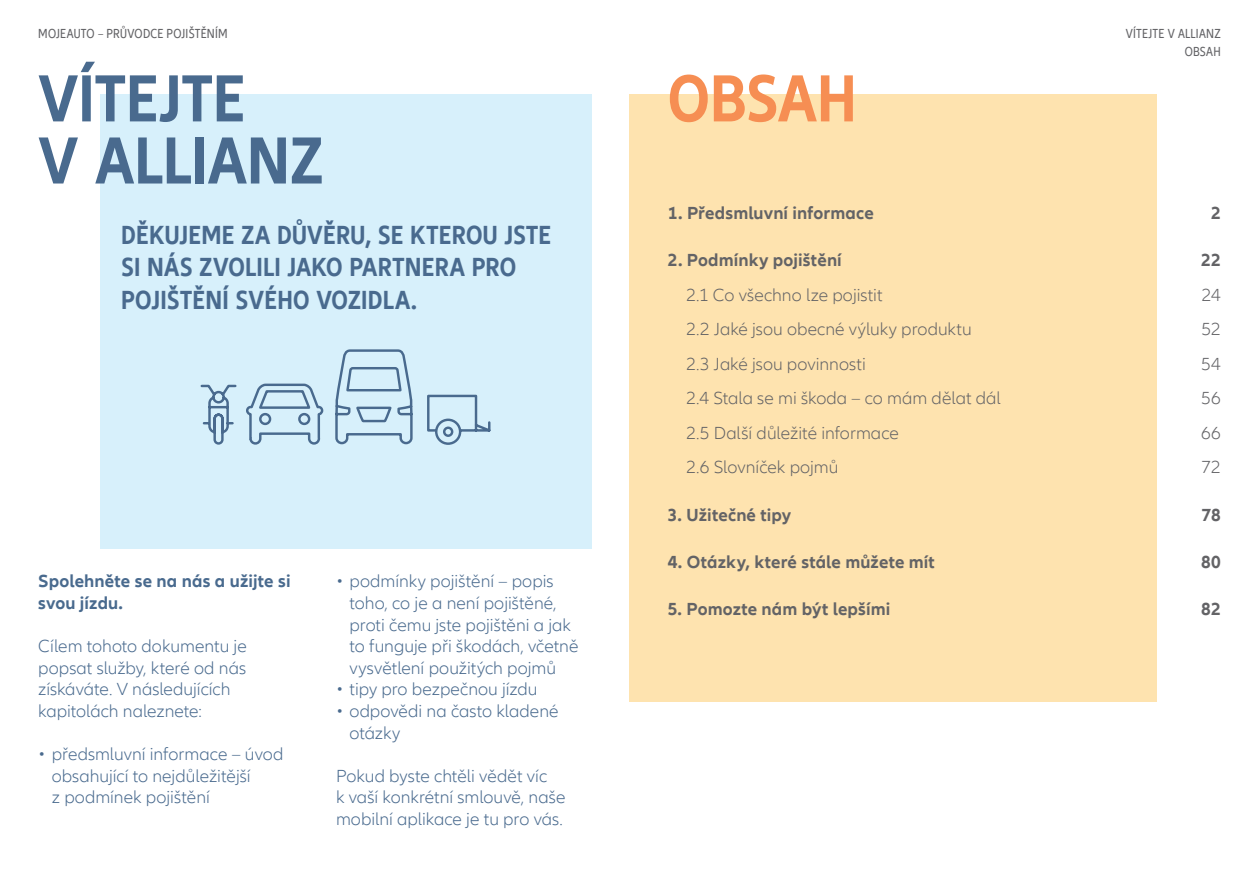
<style>
.page{position:relative;width:1259px;height:893px;background:#fff}
.page>*{position:absolute;margin:0;border:0;box-sizing:border-box;transform-origin:0 0}
.t1{font:700 condensed 69px/62.1px "Allianz Neo";letter-spacing:-.005em;color:#496a8e}
.t2{font:700 condensed 69px "Allianz Neo";color:#f68e53}
.t3{font:700 condensed 27px/32.4px "Allianz Neo";letter-spacing:.01em;color:#496a8e}
.t4{font:300 18px/21.6px "Allianz Neo";color:#496a8e}
.t5{font:300 18px "Allianz Neo";color:#636366}
.t6{font:700 18px "Allianz Neo";letter-spacing:.01em;color:#636366}
.t7{font:700 18px/21.6px "Allianz Neo";letter-spacing:.005em;color:#496a8e}
.t8{font:condensed 13.5px/17.2px "Allianz Neo";letter-spacing:.02em;color:#636366;text-align:right}
</style>
<div class="page">
<div style="left:629px;top:94px;width:528px;height:608px;background:#fee3af"></div>
<div style="left:100px;top:94px;width:491px;height:454px;background:#d7f0fb"></div>
<svg style="left:200px;top:349px;width:291px;height:96px"></svg>
<p class="t8" style="left:38px;top:26px;width:191px">MOJEAUTO – PRŮVODCE POJIŠTĚNÍM</p>
<p class="t8" style="left:1125px;top:26px;width:96px">VÍTEJTE V ALLIANZ<br>OBSAH</p>
<h1 class="t1" style="left:38px;top:69px;width:287px">VÍTEJTE<br>V ALLIANZ</h1>
<h2 class="t3" style="left:121px;top:219px;width:431px">DĚKUJEME ZA DŮVĚRU, SE KTEROU JSTE<br>SI NÁS ZVOLILI JAKO PARTNERA PRO<br>POJIŠTĚNÍ SVÉHO VOZIDLA.</h2>
<p class="t7" style="left:38px;top:571px;width:254px">Spolehněte se na nás a užijte si svou jízdu.</p>
<p class="t4" style="left:38px;top:636px;width:210px">Cílem tohoto dokumentu je popsat služby, které od nás získáváte. V následujících kapitolách naleznete:</p>
<p class="t4" style="left:52px;top:744px;width:233px;text-indent:-14px">• předsmluvní informace – úvod obsahující to nejdůležitější<br>z podmínek pojištění</p>
<p class="t4" style="left:349px;top:571px;width:230px;text-indent:-14px">• podmínky pojištění – popis toho, co je a není pojištěné, proti čemu jste pojištěni a jak to funguje při škodách, včetně vysvětlení použitých pojmů</p>
<p class="t4" style="left:336px;top:679px;width:203px">• tipy pro bezpečnou jízdu</p>
<p class="t4" style="left:349px;top:701px;width:211px;text-indent:-14px">• odpovědi na často kladené otázky</p>
<p class="t4" style="left:336px;top:765px;width:231px">Pokud byste chtěli vědět víc<br>k vaší konkrétní smlouvě, naše mobilní aplikace je tu pro vás.</p>
<h1 class="t2" style="left:668px;top:59px;width:190px">OBSAH</h1>
<p class="t6" style="left:668px;top:203px;width:207px">1. Předsmluvní informace</p>
<p class="t6" style="left:1211px;top:203px;width:11px">2</p>
<p class="t6" style="left:668px;top:250px;width:175px">2. Podmínky pojištění</p>
<p class="t6" style="left:1201px;top:250px;width:21px">22</p>
<p class="t5" style="left:686px;top:285px;width:198px">2.1 Co všechno lze pojistit</p>
<p class="t5" style="left:1202px;top:285px;width:20px">24</p>
<p class="t5" style="left:686px;top:319px;width:287px">2.2 Jaké jsou obecné výluky produktu</p>
<p class="t5" style="left:1201px;top:319px;width:21px">52</p>
<p class="t5" style="left:686px;top:354px;width:181px">2.3 Jaké jsou povinnosti</p>
<p class="t5" style="left:1201px;top:354px;width:21px">54</p>
<p class="t5" style="left:686px;top:388px;width:316px">2.4 Stala se mi škoda – co mám dělat dál</p>
<p class="t5" style="left:1201px;top:388px;width:21px">56</p>
<p class="t5" style="left:686px;top:423px;width:214px">2.5 Další důležité informace</p>
<p class="t5" style="left:1201px;top:423px;width:21px">66</p>
<p class="t5" style="left:686px;top:457px;width:153px">2.6 Slovníček pojmů</p>
<p class="t5" style="left:1201px;top:457px;width:21px">72</p>
<p class="t6" style="left:668px;top:504px;width:125px">3. Užitečné tipy</p>
<p class="t6" style="left:1201px;top:504px;width:20px">78</p>
<p class="t6" style="left:668px;top:551px;width:268px">4. Otázky, které stále můžete mít</p>
<p class="t6" style="left:1201px;top:551px;width:21px">80</p>
<p class="t6" style="left:668px;top:599px;width:224px">5. Pomozte nám být lepšími</p>
<p class="t6" style="left:1201px;top:599px;width:21px">82</p>
</div>
